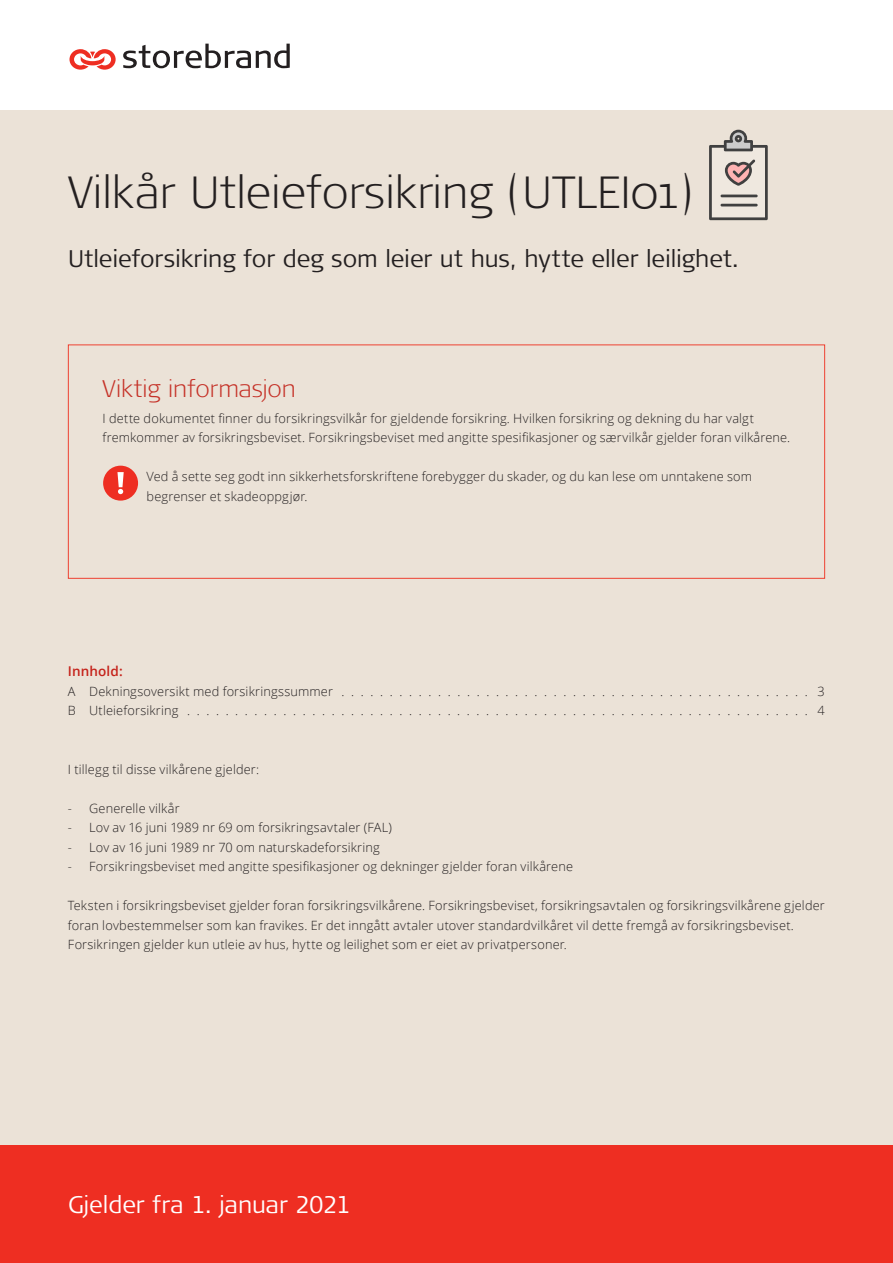
<style>
.page{position:relative;width:893px;height:1263px;background:#fff}
.page>*{position:absolute;margin:0;border:0;box-sizing:border-box;transform-origin:0 0}
.Hovedtittel_30_35__u{font:300 expanded 45px "Signa OT";color:#231f20}
.Tittel_16_20{font:300 24px "Signa Column";letter-spacing:-.005em;color:#231f20}
.Tittel_16_20-2{font:300 24px "Signa Column";letter-spacing:-.005em;color:#fff}
.Faktatittel_16_20{font:300 expanded 24px "Signa OT";letter-spacing:-.005em;color:#c53127}
.Mellomtittel_1__9_13{font:600 13.5px "Open Sans";letter-spacing:.01em;color:#c5221a}
.Innholdsfortegnelse{font:300 12.75px "Open Sans";letter-spacing:.015em;color:#231f20}
.Brødtekst_8_5_13{font:300 12.75px/19.5px "Open Sans";letter-spacing:.015em;color:#231f20}
</style>
<div class="page">
<div style="left:0;top:111px;width:893px;height:1076px;background:#ebe2d7"></div>
<div style="left:0;top:1145px;width:893px;height:118px;background:#ee2e22"></div>
<svg style="left:709px;top:130px;width:59px;height:90px"></svg>
<div style="left:68px;top:345px;width:757px;height:234px;border:1px solid #ee4131"></div>
<div style="left:103px;top:466px;width:35px;height:35px;background:#ee2e22;border-radius:50%"></div>
<svg style="left:117px;top:472px;width:7px;height:22px"></svg>
<svg style="left:69px;top:49px;width:47px;height:21px"></svg>
<svg style="left:123px;top:44px;width:167px;height:24px"></svg>
<p class="Hovedtittel_30_35__u" style="left:68px;top:166px;width:626px">Vilkår Utleieforsikring (UTLEI01)</p>
<p class="Tittel_16_20" style="left:68px;top:245px;width:673px">Utleieforsikring for deg som leier ut hus, hytte eller leilighet.</p>
<p class="Faktatittel_16_20" style="left:103px;top:374px;width:195px">Viktig informasjon</p>
<p class="Brødtekst_8_5_13" style="left:103px;top:408px;width:689px">I dette dokumentet finner du forsikringsvilkår for gjeldende forsikring. Hvilken forsikring og dekning du har valgt fremkommer av forsikringsbeviset. Forsikringsbeviset med angitte spesifikasjoner og særvilkår gjelder foran vilkårene.</p>
<p class="Brødtekst_8_5_13" style="left:147px;top:466px;width:607px">Ved å sette seg godt inn sikkerhetsforskriftene forebygger du skader, og du kan lese om unntakene som begrenser et skadeoppgjør.</p>
<p class="Mellomtittel_1__9_13" style="left:68px;top:662px;width:56px">Innhold:</p>
<p class="Innholdsfortegnelse" style="left:68px;top:682px;width:267px">A Dekningsoversikt med forsikringssummer</p>
<p class="Innholdsfortegnelse" style="left:817px;top:682px;width:9px">3</p>
<p class="Innholdsfortegnelse" style="left:68px;top:702px;width:112px">B Utleieforsikring</p>
<p class="Innholdsfortegnelse" style="left:817px;top:702px;width:9px">4</p>
<p class="Innholdsfortegnelse" style="left:68px;top:760px;width:193px">I tillegg til disse vilkårene gjelder:</p>
<p class="Innholdsfortegnelse" style="left:68px;top:799px;width:113px">- Generelle vilkår</p>
<p class="Innholdsfortegnelse" style="left:68px;top:819px;width:326px">- Lov av 16 juni 1989 nr 69 om forsikringsavtaler (FAL)</p>
<p class="Innholdsfortegnelse" style="left:68px;top:838px;width:313px">- Lov av 16 juni 1989 nr 70 om naturskadeforsikring</p>
<p class="Innholdsfortegnelse" style="left:68px;top:858px;width:507px">- Forsikringsbeviset med angitte spesifikasjoner og dekninger gjelder foran vilkårene</p>
<p class="Innholdsfortegnelse" style="left:68px;top:897px;width:758px">Teksten i forsikringsbeviset gjelder foran forsikringsvilkårene. Forsikringsbeviset, forsikringsavtalen og forsikringsvilkårene gjelder</p>
<p class="Innholdsfortegnelse" style="left:68px;top:916px;width:726px">foran lovbestemmelser som kan fravikes. Er det inngått avtaler utover standardvilkåret vil dette fremgå av forsikringsbeviset.</p>
<p class="Innholdsfortegnelse" style="left:68px;top:936px;width:499px">Forsikringen gjelder kun utleie av hus, hytte og leilighet som er eiet av privatpersoner.</p>
<p class="Tittel_16_20-2" style="left:68px;top:1191px;width:284px">Gjelder fra 1. januar 2021</p>
</div>
